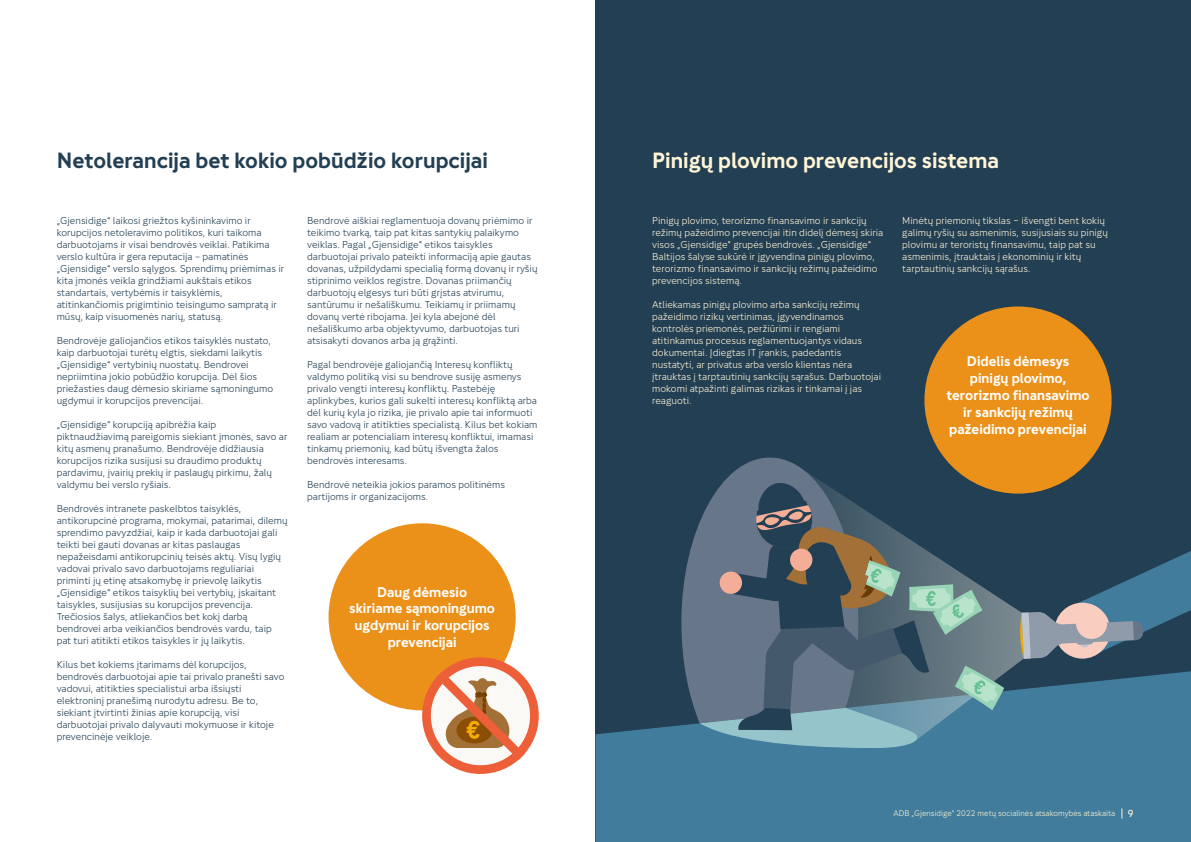
<style>
.page{position:relative;width:1191px;height:842px;background:#fff}
.page>*{position:absolute;margin:0;border:0;box-sizing:border-box;transform-origin:0 0}
.t1{font:700 22px "Gjensidige Sans";color:#233f53}
.t2{font:700 22px "Gjensidige Sans";color:#fff5d7}
.t3{font:700 14px/16.8px "Gjensidige Sans";color:#fff;text-align:center}
.t4{font:10px/12px "Gjensidige Sans";color:#233f53}
.t5{font:10px/12px "Gjensidige Sans";color:#fff5d7}
.t6{font:8.2px "Gjensidige Sans";color:#fff5d7}
.s1{font-weight:500;font-size:10.2px}
</style>
<div class="page">
<div style="left:595px;top:0;width:596px;height:842px;background:#233f53"></div>
<div style="left:328px;top:523px;width:188px;height:187px;background:#eb9119;border-radius:50%"></div>
<svg style="left:422px;top:657px;width:117px;height:117px"></svg>
<svg style="left:595px;top:671px;width:596px;height:171px;background:#3f7695"></svg>
<svg style="left:1004px;top:488px;width:50px;height:253px"></svg>
<svg style="left:681px;top:457px;width:139px;height:266px"></svg>
<svg style="left:1019px;top:551px;width:172px;height:108px"></svg>
<div style="left:1076px;top:608px;width:31px;height:31px;background:#f9cdbf;border-radius:50%"></div>
<svg style="left:699px;top:481px;width:305px;height:267px"></svg>
<div style="left:924px;top:306px;width:187px;height:188px;background:#eb9119;border-radius:50%"></div>
<h1 class="t1" style="left:57px;top:148px;width:433px">Netolerancija bet kokio pobūdžio korupcijai</h1>
<p class="t4" style="left:57px;top:215px;width:229px">„Gjensidige“ laikosi griežtos kyšininkavimo ir korupcijos netoleravimo politikos, kuri taikoma darbuotojams ir visai bendrovės veiklai. Patikima verslo kultūra ir gera reputacija – pamatinės „Gjensidige“ verslo sąlygos. Sprendimų priėmimas ir kita įmonės veikla grindžiami aukštais etikos standartais, vertybėmis ir taisyklėmis, atitinkančiomis prigimtinio teisingumo sampratą ir mūsų, kaip visuomenės narių, statusą.</p>
<p class="t4" style="left:57px;top:335px;width:218px">Bendrovėje galiojančios etikos taisyklės nustato, kaip darbuotojai turėtų elgtis, siekdami laikytis „Gjensidige“ vertybinių nuostatų. Bendrovei nepriimtina jokio pobūdžio korupcija. Dėl šios priežasties daug dėmesio skiriame sąmoningumo ugdymui ir korupcijos prevencijai.</p>
<p class="t4" style="left:57px;top:419px;width:232px">„Gjensidige“ korupciją apibrėžia kaip piktnaudžiavimą pareigomis siekiant įmonės, savo ar kitų asmenų pranašumo. Bendrovėje didžiausia korupcijos rizika susijusi su draudimo produktų pardavimu, įvairių prekių ir paslaugų pirkimu, žalų valdymu bei verslo ryšiais.</p>
<p class="t4" style="left:57px;top:503px;width:232px">Bendrovės intranete paskelbtos taisyklės, antikorupcinė programa, mokymai, patarimai, dilemų sprendimo pavyzdžiai, kaip ir kada darbuotojai gali teikti bei gauti dovanas ar kitas paslaugas nepažeisdami antikorupcinių teisės aktų. Visų lygių vadovai privalo savo darbuotojams reguliariai priminti jų etinę atsakomybę ir prievolę laikytis „Gjensidige“ etikos taisyklių bei vertybių, įskaitant taisykles, susijusias su korupcijos prevencija.<br>Trečiosios šalys, atliekančios bet kokį darbą bendrovei arba veikiančios bendrovės vardu, taip pat turi atitikti etikos taisykles ir jų laikytis.</p>
<p class="t4" style="left:57px;top:659px;width:229px">Kilus bet kokiems įtarimams dėl korupcijos, bendrovės darbuotojai apie tai privalo pranešti savo vadovui, atitikties specialistui arba išsiųsti elektroninį pranešimą nurodytu adresu. Be to, siekiant įtvirtinti žinias apie korupciją, visi darbuotojai privalo dalyvauti mokymuose ir kitoje prevencinėje veikloje.</p>
<p class="t4" style="left:307px;top:215px;width:232px">Bendrovė aiškiai reglamentuoja dovanų priėmimo ir teikimo tvarką, taip pat kitas santykių palaikymo veiklas. Pagal „Gjensidige“ etikos taisykles darbuotojai privalo pateikti informaciją apie gautas dovanas, užpildydami specialią formą dovanų ir ryšių stiprinimo veiklos registre. Dovanas priimančių darbuotojų elgesys turi būti grįstas atvirumu, santūrumu ir nešališkumu. Teikiamų ir priimamų dovanų vertė ribojama. Jei kyla abejonė dėl nešališkumo arba objektyvumo, darbuotojas turi atsisakyti dovanos arba ją grąžinti.</p>
<p class="t4" style="left:307px;top:359px;width:232px">Pagal bendrovėje galiojančią Interesų konfliktų valdymo politiką visi su bendrove susiję asmenys privalo vengti interesų konfliktų. Pastebėję aplinkybes, kurios gali sukelti interesų konfliktą arba dėl kurių kyla jo rizika, jie privalo apie tai informuoti savo vadovą ir atitikties specialistą. Kilus bet kokiam realiam ar potencialiam interesų konfliktui, imamasi tinkamų priemonių, kad būtų išvengta žalos bendrovės interesams.</p>
<p class="t4" style="left:307px;top:479px;width:199px">Bendrovė neteikia jokios paramos politinėms partijoms ir organizacijoms.</p>
<h2 class="t3" style="left:349px;top:583px;width:147px">Daug dėmesio skiriame sąmoningumo ugdymui ir korupcijos prevencijai</h2>
<h1 class="t2" style="left:652px;top:148px;width:348px">Pinigų plovimo prevencijos sistema</h1>
<p class="t5" style="left:652px;top:215px;width:233px">Pinigų plovimo, terorizmo finansavimo ir sankcijų režimų pažeidimo prevencijai itin didelį dėmesį skiria visos „Gjensidige“ grupės bendrovės. „Gjensidige“ Baltijos šalyse sukūrė ir įgyvendina pinigų plovimo, terorizmo finansavimo ir sankcijų režimų pažeidimo prevencijos sistemą.</p>
<p class="t5" style="left:652px;top:299px;width:230px">Atliekamas pinigų plovimo arba sankcijų režimų pažeidimo rizikų vertinimas, įgyvendinamos kontrolės priemonės, peržiūrimi ir rengiami atitinkamus procesus reglamentuojantys vidaus dokumentai. Įdiegtas IT įrankis, padedantis nustatyti, ar privatus arba verslo klientas nėra įtrauktas į tarptautinių sankcijų sąrašus. Darbuotojai mokomi atpažinti galimas rizikas ir tinkamai į jas reaguoti.</p>
<p class="t5" style="left:902px;top:215px;width:207px">Minėtų priemonių tikslas − išvengti bent kokių galimų ryšių su asmenimis, susijusiais su pinigų plovimu ar teroristų finansavimu, taip pat su asmenimis, įtrauktais į ekonominių ir kitų tarptautinių sankcijų sąrašus.</p>
<h2 class="t3" style="left:946px;top:353px;width:145px">Didelis dėmesys pinigų plovimo, terorizmo finansavimo ir sankcijų režimų pažeidimo prevencijai</h2>
<p class="t6" style="left:893px;top:808px;width:242px">ADB „Gjensidige“ 2022 metų socialinės atsakomybės ataskaita <span class="s1">9</span></p>
</div>
